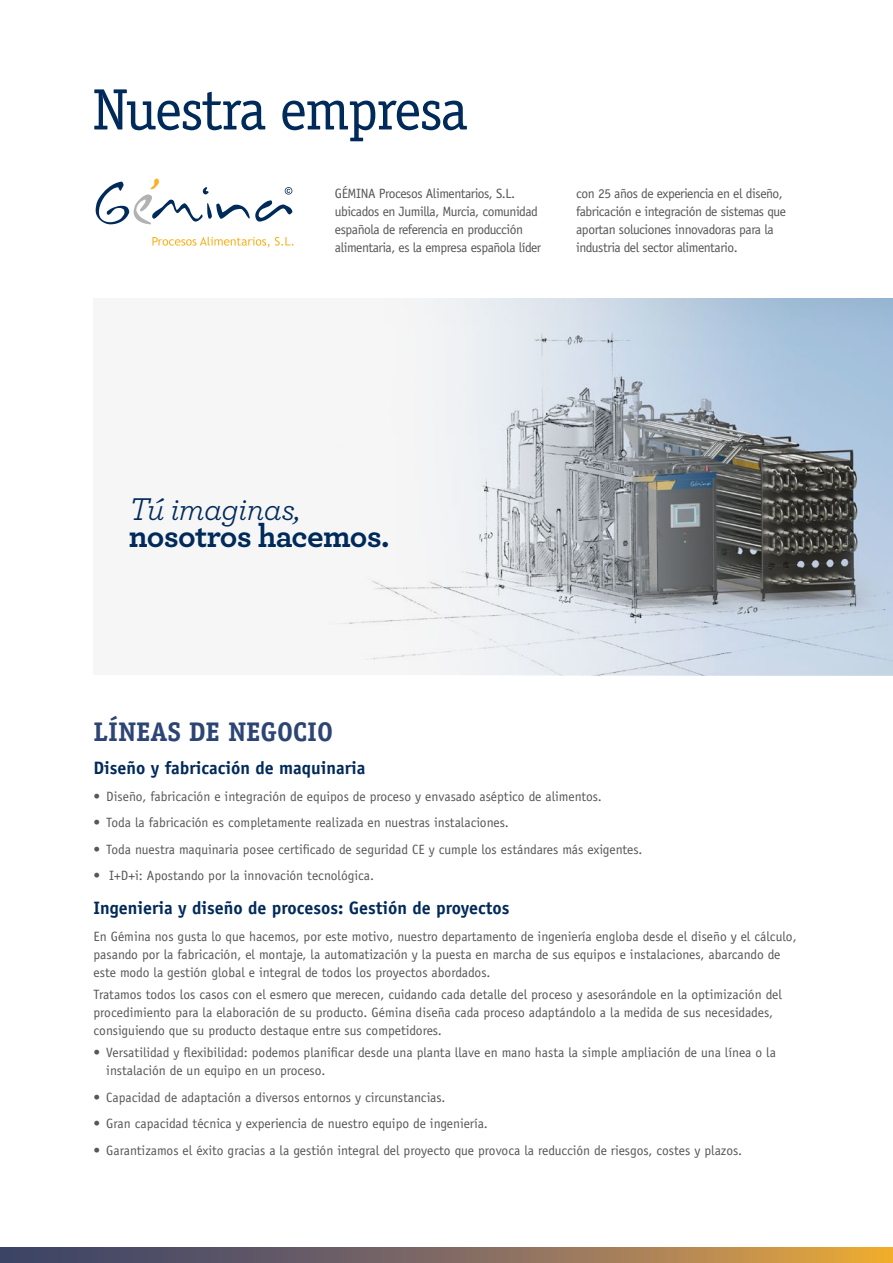
<style>
.page{position:relative;width:893px;height:1263px;background:#fff}
.page>*{position:absolute;margin:0;border:0;box-sizing:border-box;transform-origin:0 0}
.t1{font:58.5px "Officina Serif Std";letter-spacing:-.03em;color:#002a5a}
.t2{font:700 33px "Archer";letter-spacing:-.025em;color:#002a5a}
.t3{font:italic 33px "Archer";letter-spacing:-.02em;color:#002a5a}
.t4{font:700 27px "Officina Serif Std";color:#2d4575}
.t5{font:700 18px "Officina Sans Std";color:#002a5a}
.t6{font:13.5px/18px "Officina Sans Std";color:#575756}
.t7{font:13.5px/18px "Officina Sans Std";letter-spacing:-.03em;color:#575756}
</style>
<div class="page">
<svg style="left:0;top:1247px;width:893px;height:16px;background:#876e5b"></svg>
<svg style="left:152px;top:237px;width:141px;height:11px"></svg>
<svg style="left:95px;top:178px;width:197px;height:46px"></svg>
<div style="left:94px;top:299px;width:799px;height:376px;background:#f6f6f6"></div>
<img style="left:344px;top:299px;width:549px;height:376px">
<h1 class="t1" style="left:94px;top:75px;width:376px">Nuestra empresa</h1>
<p class="t7" style="left:335px;top:184px;width:208px">GÉMINA Procesos Alimentarios, S.L. ubicados en Jumilla, Murcia, comunidad española de referencia en producción alimentaria, es la empresa española líder</p>
<p class="t7" style="left:576px;top:184px;width:211px">con 25 años de experiencia en el diseño, fabricación e integración de sistemas que aportan soluciones innovadoras para la industria del sector alimentario.</p>
<h2 class="t3" style="left:129px;top:485px;width:173px">Tú imaginas,</h2>
<h2 class="t2" style="left:129px;top:510px;width:262px">nosotros hacemos.</h2>
<h3 class="t4" style="left:94px;top:714px;width:241px">LÍNEAS DE NEGOCIO</h3>
<h3 class="t5" style="left:94px;top:757px;width:273px">Diseño y fabricación de maquinaria</h3>
<p class="t6" style="left:94px;top:787px;width:510px">• Diseño, fabricación e integración de equipos de proceso y envasado aséptico de alimentos.</p>
<p class="t6" style="left:94px;top:814px;width:417px">• Toda la fabricación es completamente realizada en nuestras instalaciones.</p>
<p class="t6" style="left:94px;top:840px;width:550px">• Toda nuestra maquinaria posee certificado de seguridad CE y cumple los estándares más exigentes.</p>
<p class="t6" style="left:94px;top:867px;width:282px">• I+D+i: Apostando por la innovación tecnológica.</p>
<h3 class="t5" style="left:94px;top:897px;width:418px">Ingenieria y diseño de procesos: Gestión de proyectos</h3>
<p class="t6" style="left:94px;top:927px;width:705px">En Gémina nos gusta lo que hacemos, por este motivo, nuestro departamento de ingeniería engloba desde el diseño y el cálculo, pasando por la fabricación, el montaje, la automatización y la puesta en marcha de sus equipos e instalaciones, abarcando de este modo la gestión global e integral de todos los proyectos abordados.</p>
<p class="t6" style="left:94px;top:985px;width:690px">Tratamos todos los casos con el esmero que merecen, cuidando cada detalle del proceso y asesorándole en la optimización del procedimiento para la elaboración de su producto. Gémina diseña cada proceso adaptándolo a la medida de sus necesidades, consiguiendo que su producto destaque entre sus competidores.</p>
<p class="t6" style="left:106px;top:1043px;width:671px;text-indent:-13px">• Versatilidad y flexibilidad: podemos planificar desde una planta llave en mano hasta la simple ampliación de una línea o la instalación de un equipo en un proceso.</p>
<p class="t6" style="left:94px;top:1088px;width:353px">• Capacidad de adaptación a diversos entornos y circunstancias.</p>
<p class="t6" style="left:94px;top:1114px;width:396px">• Gran capacidad técnica y experiencia de nuestro equipo de ingeniería.</p>
<p class="t6" style="left:94px;top:1141px;width:650px">• Garantizamos el éxito gracias a la gestión integral del proyecto que provoca la reducción de riesgos, costes y plazos.</p>
</div>
